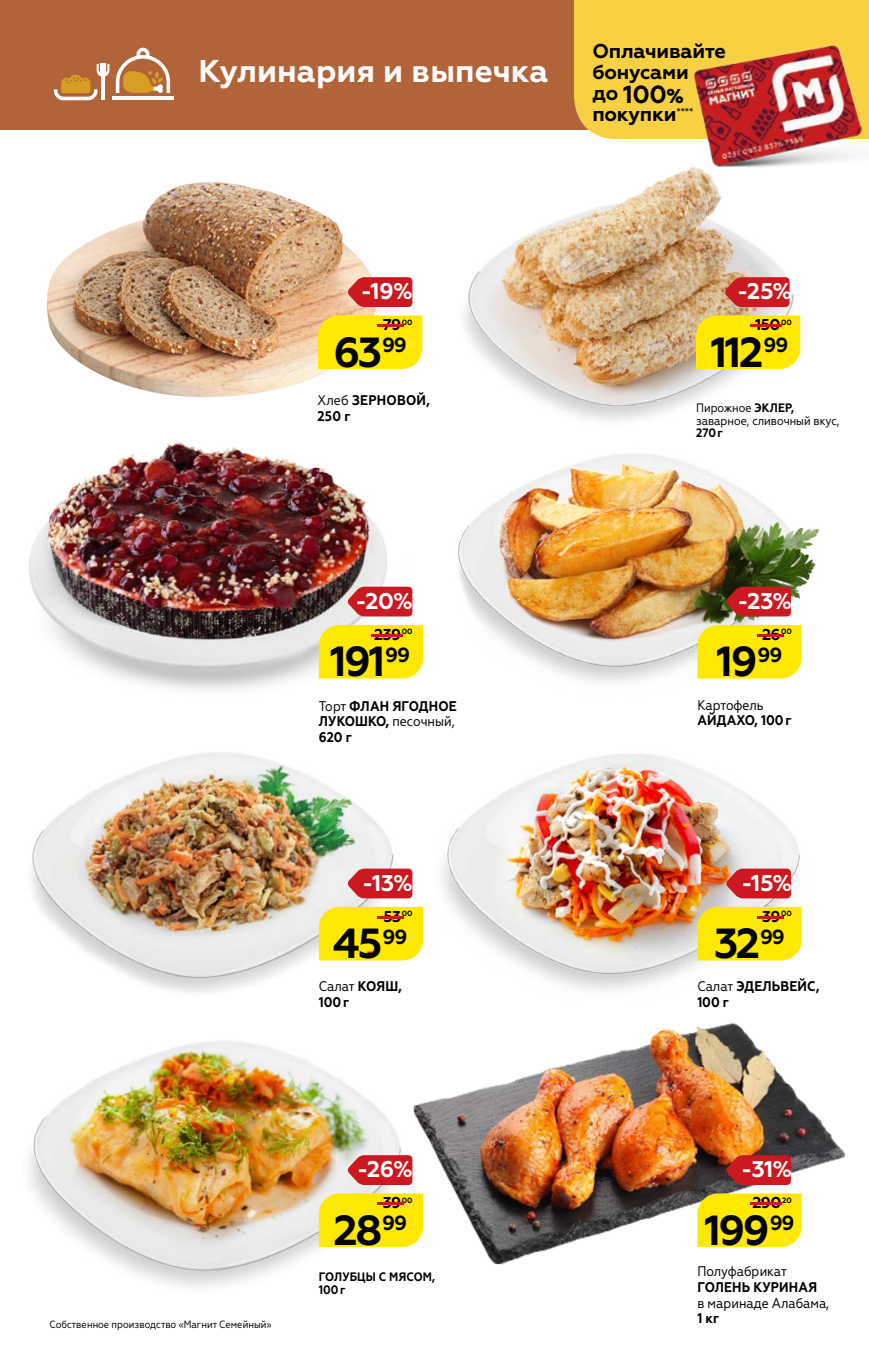
<style>
.page{position:relative;width:869px;height:1365px;background:#fff}
.page>*{position:absolute;margin:0;border:0;box-sizing:border-box;transform-origin:0 0}
.t1{font:700 42px "Geometria";letter-spacing:-.055em;color:#000}
.t2{font:700 31.5px "Geometria";color:#fff}
.t3{font:700 24.68px "Geometria";color:#000}
.t4{font:700 22.75px "Geometria";color:#fff}
.t5{font:21px "Myriad Pro";color:#cb1726}
.t6{font:700 19.95px/21px "Geometria";letter-spacing:-.01em;color:#000}
.t7{font:700 15.75px "Geometria";letter-spacing:-.04em;color:#000}
.t8{font:700 14px/15.8px "Geometria Narrow";letter-spacing:.01em;color:#000}
.t9{font:14px/15.8px "Geometria Narrow";color:#000}
.t10{font:12.25px/12.2px "Geometria Narrow";color:#000}
.t11{font:700 12.25px/12.2px "Geometria Narrow";letter-spacing:.01em;color:#000}
.t12{font:10.5px "Geometria Narrow";color:#000}
.t13{font:700 7.7px "Geometria";letter-spacing:-.03em;color:#000}
.s1{font-size:19.95px}
.s2{font-weight:800;font-size:19.95px}
.s3{font-size:15.75px;color:#cb1821}
.s4{font-weight:400}
.s5{color:#cb1821}
.s6{font-weight:700}
</style>
<div class="page">
<div style="left:0;top:0;width:868px;height:129px;background:#b16439"></div>
<hr style="left:112px;top:97px;width:62px;height:3px;background:#fff">
<svg style="left:116px;top:48px;width:54px;height:45px"></svg>
<svg style="left:54px;top:64px;width:55px;height:36px"></svg>
<div style="left:573px;top:0;width:295px;height:139px;background:#f8d143"></div>
<img style="left:651px;top:34px;width:217px;height:129px">
<img style="left:463px;top:143px;width:353px;height:278px">
<img style="left:29px;top:448px;width:384px;height:242px">
<img style="left:31px;top:752px;width:371px;height:193px">
<img style="left:458px;top:453px;width:362px;height:229px">
<img style="left:442px;top:753px;width:360px;height:171px">
<img style="left:415px;top:924px;width:431px;height:341px">
<img style="left:29px;top:945px;width:386px;height:342px">
<img style="left:40px;top:129px;width:343px;height:319px">
<div style="left:318px;top:315px;width:104px;height:54px;background:#ffe900"></div>
<div style="left:695px;top:315px;width:104px;height:54px;background:#ffe900"></div>
<svg style="left:347px;top:277px;width:65px;height:30px;background:#cf2d32"></svg>
<svg style="left:724px;top:277px;width:65px;height:30px;background:#cb292c"></svg>
<div style="left:697px;top:625px;width:104px;height:53px;background:#ffe900"></div>
<svg style="left:725px;top:586px;width:65px;height:30px;background:#b81d21"></svg>
<div style="left:319px;top:625px;width:104px;height:53px;background:#ffe900"></div>
<svg style="left:347px;top:586px;width:65px;height:30px;background:#cd3038"></svg>
<div style="left:697px;top:906px;width:104px;height:54px;background:#ffe900"></div>
<div style="left:697px;top:1193px;width:104px;height:53px;background:#ffe900"></div>
<svg style="left:725px;top:868px;width:65px;height:30px;background:#cd2d33"></svg>
<svg style="left:725px;top:1155px;width:65px;height:29px;background:#c21e22"></svg>
<div style="left:319px;top:906px;width:104px;height:54px;background:#ffe900"></div>
<div style="left:319px;top:1193px;width:104px;height:53px;background:#ffe900"></div>
<svg style="left:347px;top:868px;width:65px;height:30px;background:#cf3139"></svg>
<svg style="left:347px;top:1155px;width:65px;height:29px;background:#ce2d35"></svg>
<p class="t2" style="left:198px;top:52px;width:351px">Кулинария и выпечка</p>
<p class="t6" style="left:592px;top:41px;width:135px">Оплачивайте бонусами</p>
<p class="t3" style="left:592px;top:79px;width:92px"><span class="s1">до</span> 100<span class="s2">%</span></p>
<p class="t6" style="left:592px;top:103px;width:102px">покупки<sup>****</sup></p>
<p class="t4" style="left:360px;top:278px;width:54px">-19%</p>
<p class="t7" style="left:382px;top:315px;width:20px">79</p>
<p class="t13" style="left:369px;top:318px;width:45px"><span class="s3">-</span>00</p>
<p class="t1" style="left:333px;top:327px;width:75px">63<sup>99</sup></p>
<p class="t8" style="left:317px;top:392px;width:114px"><span class="s4">Хлеб</span> ЗЕРНОВОЙ,<br>250 г</p>
<p class="t4" style="left:355px;top:587px;width:59px">-20%</p>
<p class="t7" style="left:374px;top:625px;width:29px">239</p>
<p class="t13" style="left:361px;top:627px;width:53px"><span class="s3">-</span>00</p>
<p class="t1" style="left:330px;top:636px;width:81px">191<sup>99</sup></p>
<p class="t8" style="left:319px;top:698px;width:139px"><span class="s4">Торт</span> ФЛАН ЯГОДНОЕ<br>ЛУКОШКО, <span class="s4">песочный,<br></span>620 г</p>
<p class="t4" style="left:362px;top:869px;width:52px">-13%</p>
<p class="t7" style="left:383px;top:906px;width:19px">53</p>
<p class="t13" style="left:369px;top:909px;width:45px"><span class="s3">-</span>00</p>
<p class="t1" style="left:333px;top:918px;width:76px">45<sup>99</sup></p>
<p class="t5" style="left:367px;top:937px;width:8px">-</p>
<p class="t8" style="left:319px;top:978px;width:84px"><span class="s4">Салат</span> КОЯШ,<br>100г</p>
<p class="t12" style="left:50px;top:1317px;width:223px">Собственное производство «Магнит Семейный»</p>
<p class="t4" style="left:357px;top:1155px;width:57px">-26%</p>
<p class="t7" style="left:382px;top:1193px;width:20px">39</p>
<p class="t13" style="left:369px;top:1195px;width:45px"><span class="s3">-</span>00</p>
<p class="t1" style="left:333px;top:1204px;width:75px">28<sup>99</sup></p>
<p class="t11" style="left:319px;top:1270px;width:118px">ГОЛУБЦЫ С МЯСОМ,<br>100г</p>
<p class="t4" style="left:737px;top:278px;width:56px">-25%</p>
<p class="t7" style="left:740px;top:315px;width:53px"><span class="s5">-</span>150<sup>00</sup></p>
<p class="t1" style="left:710px;top:327px;width:79px">112<sup>99</sup></p>
<p class="t10" style="left:695px;top:402px;width:145px">Пирожное <span class="s6">ЭКЛЕР, </span>заварное, сливочный вкус,<br><span class="s6">270г</span></p>
<p class="t4" style="left:737px;top:587px;width:56px">-23%</p>
<p class="t7" style="left:761px;top:625px;width:20px">26</p>
<p class="t13" style="left:748px;top:627px;width:45px"><span class="s3">-</span>00</p>
<p class="t1" style="left:716px;top:636px;width:67px">19<sup>99</sup></p>
<p class="t8" style="left:697px;top:697px;width:96px"><span class="s4">Картофель<br></span>АЙДАХО, 100г</p>
<p class="t4" style="left:741px;top:869px;width:52px">-15%</p>
<p class="t7" style="left:761px;top:906px;width:20px">39</p>
<p class="t13" style="left:748px;top:909px;width:45px"><span class="s3">-</span>00</p>
<p class="t1" style="left:713px;top:918px;width:72px">32<sup>99</sup></p>
<p class="t8" style="left:697px;top:978px;width:123px"><span class="s4">Салат</span> ЭДЕЛЬВЕЙС,<br>100 г</p>
<p class="t4" style="left:740px;top:1155px;width:52px">-31%</p>
<p class="t7" style="left:740px;top:1193px;width:53px"><span class="s5">-</span>290<sup>20</sup></p>
<p class="t1" style="left:704px;top:1204px;width:92px">199<sup>99</sup></p>
<p class="t9" style="left:697px;top:1263px;width:133px">Полуфабрикат<br><span class="s6">ГОЛЕНЬ КУРИНАЯ<br></span>в маринаде Алабама,<br><span class="s6">1 кг</span></p>
</div>
